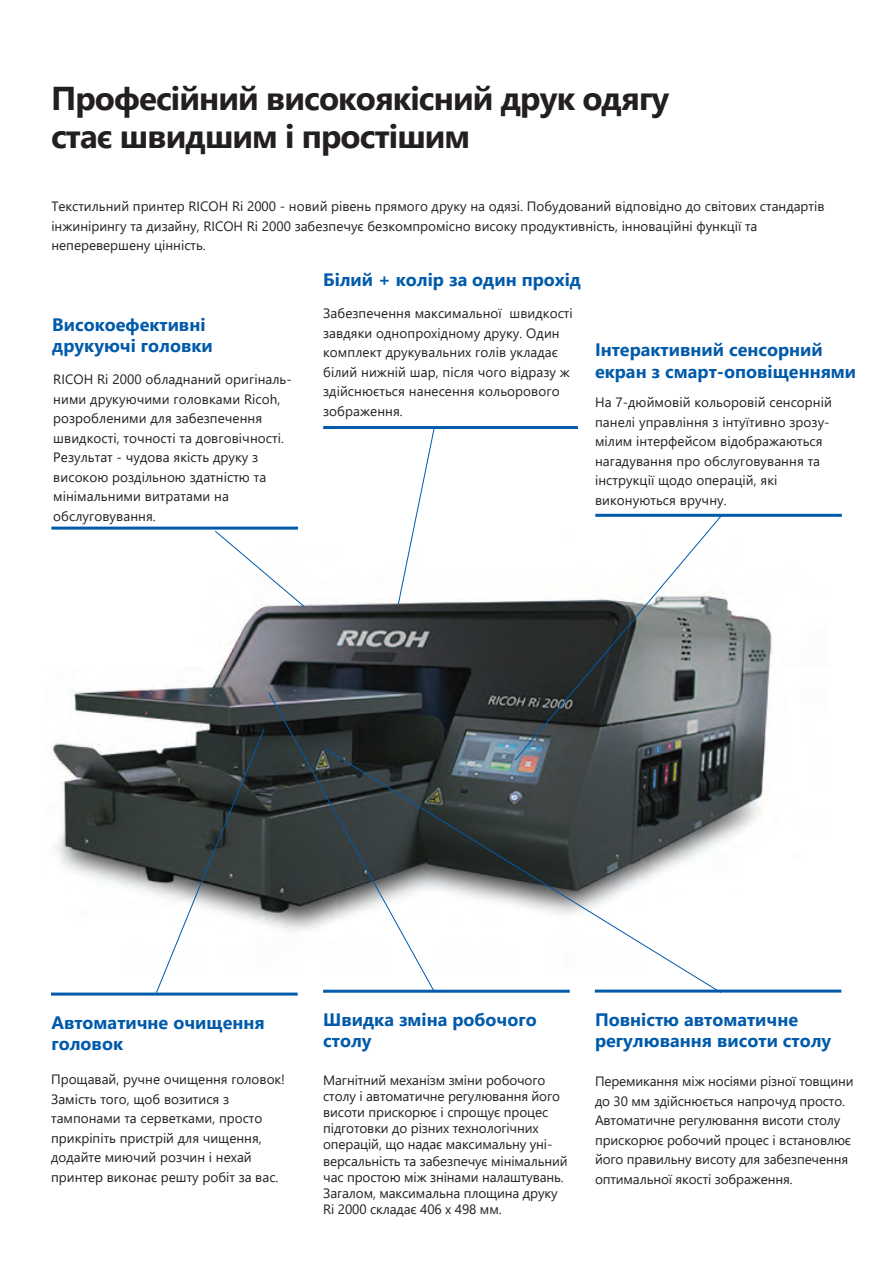
<style>
.page{position:relative;width:893px;height:1263px;background:#fff}
.page>*{position:absolute;margin:0;border:0;box-sizing:border-box;transform-origin:0 0}
.t1{font:700 33px/37.5px "Segoe UI";letter-spacing:-.03em;color:#231f20}
.t2{font:700 18px/21.6px "Segoe UI";color:#015aaa}
.t3{font:13.5px/19.5px "Segoe UI";color:#231f20}
</style>
<div class="page">
<img style="left:51px;top:513px;width:778px;height:483px">
<svg style="left:435px;top:748px;width:287px;height:245px"></svg>
<svg style="left:214px;top:530px;width:91px;height:77px"></svg>
<svg style="left:397px;top:429px;width:38px;height:176px"></svg>
<svg style="left:514px;top:515px;width:208px;height:246px"></svg>
<svg style="left:155px;top:728px;width:110px;height:264px"></svg>
<svg style="left:268px;top:691px;width:167px;height:301px"></svg>
<hr style="left:51px;top:527px;width:247px;height:3px;background:#015aaa">
<hr style="left:51px;top:992px;width:247px;height:3px;background:#015aaa">
<hr style="left:595px;top:989px;width:246px;height:3px;background:#015aaa">
<hr style="left:323px;top:990px;width:247px;height:3px;background:#015aaa">
<hr style="left:323px;top:426px;width:255px;height:3px;background:#015aaa">
<hr style="left:595px;top:514px;width:247px;height:3px;background:#015aaa">
<h1 class="t1" style="left:51px;top:77px;width:620px">Професійний високоякісний друк одягу стає швидшим і простішим</h1>
<p class="t3" style="left:51px;top:195px;width:775px">Текстильний принтер RICOH Ri 2000 - новий рівень прямого друку на одязі. Побудований відповідно до світових стандартів інжинірингу та дизайну, RICOH Ri 2000 забезпечує безкомпромісно високу продуктивність, інноваційні функції та неперевершену цінність.</p>
<h2 class="t2" style="left:52px;top:312px;width:162px;line-height:21.1px">Високоефективні друкуючі головки</h2>
<p class="t3" style="left:53px;top:368px;width:240px">RICOH Ri 2000 обладнаний оригіналь&shy;ними друкуючими головками Ricoh, розробленими для забезпечення швидкості, точності та довговічності.<br>Результат - чудова якість друку з високою роздільною здатністю та мінімальними витратами на обслуговування.</p>
<h2 class="t2" style="left:323px;top:268px;width:260px">Білий + колір за один прохід</h2>
<p class="t3" style="left:323px;top:303px;width:251px">Забезпечення максимальної швидкості завдяки однопрохідному друку. Один комплект друкувальних голів укладає білий нижній шар, після чого відразу ж здійснюється нанесення кольорового зображення.</p>
<h2 class="t2" style="left:595px;top:337px;width:263px">Інтерактивний сенсорний екран з смарт-оповіщеннями</h2>
<p class="t3" style="left:595px;top:391px;width:238px">На 7-дюймовій кольоровій сенсорній панелі управління з інтуїтивно зрозу&shy;мілим інтерфейсом відображаються нагадування про обслуговування та інструкції щодо операцій, які виконуються вручну.</p>
<h2 class="t2" style="left:51px;top:1010px;width:215px">Автоматичне очищення головок</h2>
<p class="t3" style="left:51px;top:1068px;width:235px">Прощавай, ручне очищення головок!<br>Замість того, щоб возитися з тампонами та серветками, просто прикріпіть пристрій для чищення, додайте миючий розчин і нехай принтер виконає решту робіт за вас.</p>
<h2 class="t2" style="left:323px;top:1007px;width:215px">Швидка зміна робочого столу</h2>
<p class="t3" style="left:323px;top:1070px;width:246px;line-height:16.2px">Магнітний механізм зміни робочого столу і автоматичне регулювання його висоти прискорює і спрощує процес підготовки до різних технологічних операцій, що надає максимальну уні&shy;версальність та забезпечує мінімальний час простою між знінами налаштувань.<br>Загалом, максимальна площина друку Ri 2000 складає 406 х 498 мм.</p>
<h2 class="t2" style="left:595px;top:1007px;width:238px">Повністю автоматичне регулювання висоти столу</h2>
<p class="t3" style="left:595px;top:1070px;width:260px">Перемикання між носіями різної товщини до 30 мм здійснюється напрочуд просто.<br>Автоматичне регулювання висоти столу прискорює робочий процес і встановлює його правильну висоту для забезпечення оптимальної якості зображення.</p>
</div>
